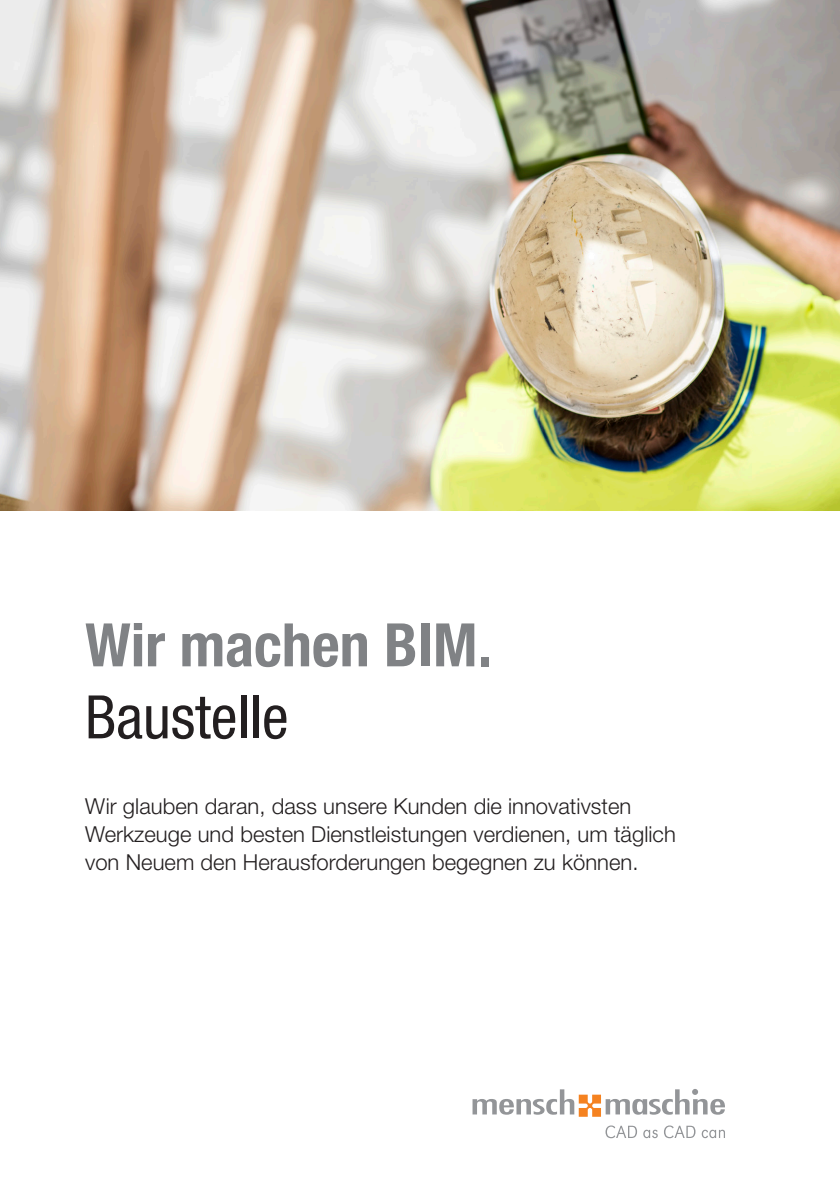
<style>
.page{position:relative;width:840px;height:1191px;background:#fff}
.page>*{position:absolute;margin:0;border:0;box-sizing:border-box;transform-origin:0 0}
.t1{font:700 condensed 60px "Helvetica Neue LT";color:#808285}
.t2{font:condensed 60px "Helvetica Neue LT";color:#231f20}
.t3{font:300 22px/28px "Helvetica Neue LT";color:#231f20}
</style>
<div class="page">
<svg style="left:472px;top:1089px;width:252px;height:27px"></svg>
<svg style="left:605px;top:1125px;width:31px;height:13px"></svg>
<svg style="left:643px;top:1129px;width:14px;height:9px"></svg>
<svg style="left:664px;top:1125px;width:31px;height:13px"></svg>
<svg style="left:701px;top:1129px;width:23px;height:9px"></svg>
<img style="left:0;top:0;width:839px;height:510px">
<h1 class="t1" style="left:85px;top:608px;width:408px">Wir machen BIM.</h1>
<h1 class="t2" style="left:85px;top:682px;width:205px">Baustelle</h1>
<p class="t3" style="left:85px;top:792px;width:592px">Wir glauben daran, dass unsere Kunden die innovativsten<br>Werkzeuge und besten Dienstleistungen verdienen, um täglich von Neuem den Herausforderungen begegnen zu können.</p>
</div>
